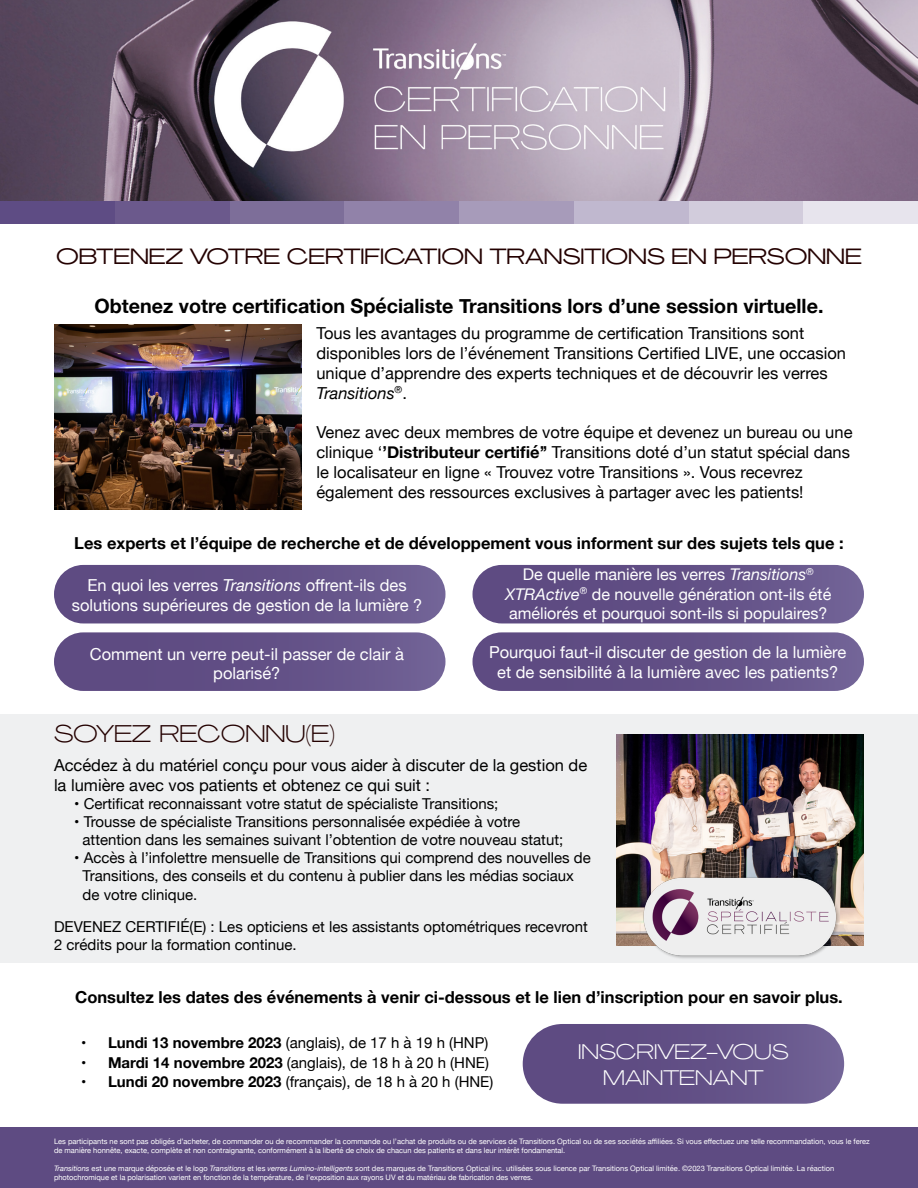
<style>
.page{position:relative;width:918px;height:1188px;background:#fff}
.page>*{position:absolute;margin:0;border:0;box-sizing:border-box;transform-origin:0 0}
.t1{font:300 24px "Agrandir Grand";color:#230000}
.t2{font:21.9px "Agrandir Grand";color:#230000}
.t3{font:300 21px "Agrandir Grand";color:#fff}
.t4{font:700 19.65px "Helvetica Neue";color:#000}
.t5{font:16.5px/19.8px "Helvetica Neue";color:#000}
.t6{font:16.5px/19.8px "Helvetica Neue";color:#fff;text-align:center}
.t7{font:700 16.5px "Helvetica Neue";color:#000}
.t8{font:16.2px/19.4px "Helvetica Neue";color:#fff;text-align:center}
.t9{font:15px/18px "Helvetica Neue";color:#000}
.t10{font:7.5px/9px "Helvetica Neue";color:#fff}
.s1{font-style:italic}
.s2{font-weight:700}
</style>
<div class="page">
<div style="left:803px;top:201px;width:115px;height:22px;background:#e7e4ed"></div>
<div style="left:688px;top:201px;width:115px;height:22px;background:#d2ccdc"></div>
<div style="left:574px;top:201px;width:114px;height:22px;background:#c0b8cf"></div>
<div style="left:459px;top:201px;width:115px;height:22px;background:#a79bba"></div>
<div style="left:344px;top:201px;width:115px;height:22px;background:#9182a9"></div>
<div style="left:230px;top:201px;width:114px;height:22px;background:#7d6e99"></div>
<div style="left:115px;top:201px;width:115px;height:22px;background:#6b598c"></div>
<div style="left:0;top:201px;width:115px;height:22px;background:#5e4c84"></div>
<img style="left:0;top:0;width:918px;height:201px">
<div style="left:0;top:1128px;width:918px;height:60px;background:#5e4b82"></div>
<div style="left:0;top:715px;width:918px;height:248px;background:#eff0f1"></div>
<img style="left:617px;top:734px;width:247px;height:212px">
<img style="left:638px;top:873px;width:204px;height:86px">
<div style="left:54px;top:565px;width:392px;height:58px;background:linear-gradient(to right,#59457d,#6f6093);border-radius:29px"></div>
<div style="left:472px;top:565px;width:392px;height:58px;background:linear-gradient(to right,#5a477e,#6e5e92);border-radius:29px"></div>
<div style="left:54px;top:632px;width:392px;height:59px;background:linear-gradient(to right,#59457d,#706094);border-radius:29px"></div>
<div style="left:472px;top:632px;width:392px;height:59px;background:linear-gradient(to right,#5a467e,#6e5f93);border-radius:29px"></div>
<img style="left:54px;top:325px;width:247px;height:184px">
<div style="left:523px;top:1024px;width:321px;height:80px;background:linear-gradient(to right,#5a467e,#6e5f93);border-radius:40px"></div>
<p class="t2" style="left:56px;top:242px;width:807px">OBTENEZ VOTRE CERTIFICATION TRANSITIONS EN PERSONNE</p>
<p class="t4" style="left:95px;top:290px;width:730px">Obtenez votre certification Spécialiste Transitions lors d’une session virtuelle.</p>
<p class="t5" style="left:316px;top:325px;width:489px">Tous les avantages du programme de certification Transitions sont</p>
<p class="t5" style="left:316px;top:344px;width:531px">disponibles lors de l’événement Transitions Certified LIVE, une occasion unique d’apprendre des experts techniques et de découvrir les verres<br><span class="s1">Transitions</span><sup>®</sup>.</p>
<p class="t5" style="left:316px;top:424px;width:538px">Venez avec deux membres de votre équipe et devenez un bureau ou une clinique ‘<span class="s2">’Distributeur certifié’’</span> Transitions doté d’un statut spécial dans le localisateur en ligne « Trouvez votre Transitions ». Vous recevrez</p>
<p class="t5" style="left:316px;top:483px;width:489px">également des ressources exclusives à partager avec les patients!</p>
<p class="t7" style="left:74px;top:530px;width:771px">Les experts et l’équipe de recherche et de développement vous informent sur des sujets tels que :</p>
<p class="t6" style="left:72px;top:576px;width:352px">En quoi les verres <span class="s1">Transitions</span> offrent-ils des solutions supérieures de gestion de la lumière ?</p>
<p class="t8" style="left:505px;top:566px;width:328px">De quelle manière les verres <span class="s1">Transitions</span><sup>®<br></sup><span class="s1">XTRActive</span><sup>®</sup> de nouvelle génération ont-ils été améliorés et pourquoi sont-ils si populaires?</p>
<p class="t6" style="left:90px;top:645px;width:316px">Comment un verre peut-il passer de clair à polarisé?</p>
<p class="t6" style="left:489px;top:643px;width:359px">Pourquoi faut-il discuter de gestion de la lumière et de sensibilité à la lumière avec les patients?</p>
<p class="t1" style="left:54px;top:719px;width:283px">SOYEZ RECONNU(E)</p>
<p class="t5" style="left:54px;top:756px;width:535px">Accédez à du matériel conçu pour vous aider à discuter de la gestion de la lumière avec vos patients et obtenez ce qui suit :</p>
<p class="t9" style="left:74px;top:795px;width:426px">• Certificat reconnaissant votre statut de spécialiste Transitions;</p>
<p class="t9" style="left:74px;top:813px;width:448px">• Trousse de spécialiste Transitions personnalisée expédiée à votre</p>
<p class="t9" style="left:83px;top:831px;width:482px">attention dans les semaines suivant l’obtention de votre nouveau statut;</p>
<p class="t9" style="left:74px;top:849px;width:518px">• Accès à l’infolettre mensuelle de Transitions qui comprend des nouvelles de</p>
<p class="t9" style="left:83px;top:867px;width:493px">Transitions, des conseils et du contenu à publier dans les médias sociaux</p>
<p class="t9" style="left:83px;top:887px;width:116px">de votre clinique.</p>
<p class="t9" style="left:54px;top:918px;width:535px">DEVENEZ CERTIFIÉ(E) : Les opticiens et les assistants optométriques recevront<br>2 crédits pour la formation continue.</p>
<p class="t7" style="left:75px;top:984px;width:769px">Consultez les dates des événements à venir ci-dessous et le lien d’inscription pour en savoir plus.</p>
<p class="t9" style="left:81px;top:1035px;width:409px"><span class="s2">• Lundi 13 novembre 2023</span> (anglais), de 17 h à 19 h (HNP)</p>
<p class="t9" style="left:81px;top:1054px;width:409px"><span class="s2">• Mardi 14 novembre 2023</span> (anglais), de 18 h à 20 h (HNE)</p>
<p class="t9" style="left:81px;top:1074px;width:414px"><span class="s2">• Lundi 20 novembre 2023</span> (français), de 18 h à 20 h (HNE)</p>
<p class="t3" style="left:578px;top:1039px;width:212px">INSCRIVEZ-VOUS</p>
<p class="t3" style="left:603px;top:1064px;width:162px">MAINTENANT</p>
<p class="t10" style="left:54px;top:1137px;width:817px">Les participants ne sont pas obligés d’acheter, de commander ou de recommander la commande ou l’achat de produits ou de services de Transitions Optical ou de ses sociétés affiliées. Si vous effectuez une telle recommandation, vous le ferez de manière honnête, exacte, complète et non contraignante, conformément à la liberté de choix de chacun des patients et dans leur intérêt fondamental.</p>
<p class="t10" style="left:54px;top:1164px;width:782px"><span class="s1">Transitions</span> est une marque déposée et le logo <span class="s1">Transitions</span> et les <span class="s1">verres Lumino-intelligents</span> sont des marques de Transitions Optical inc. utilisées sous licence par Transitions Optical limitée. ©2023 Transitions Optical limitée. La réaction</p>
<p class="t10" style="left:54px;top:1173px;width:480px">photochromique et la polarisation varient en fonction de la température, de l’exposition aux rayons UV et du matériau de fabrication des verres.</p>
</div>
